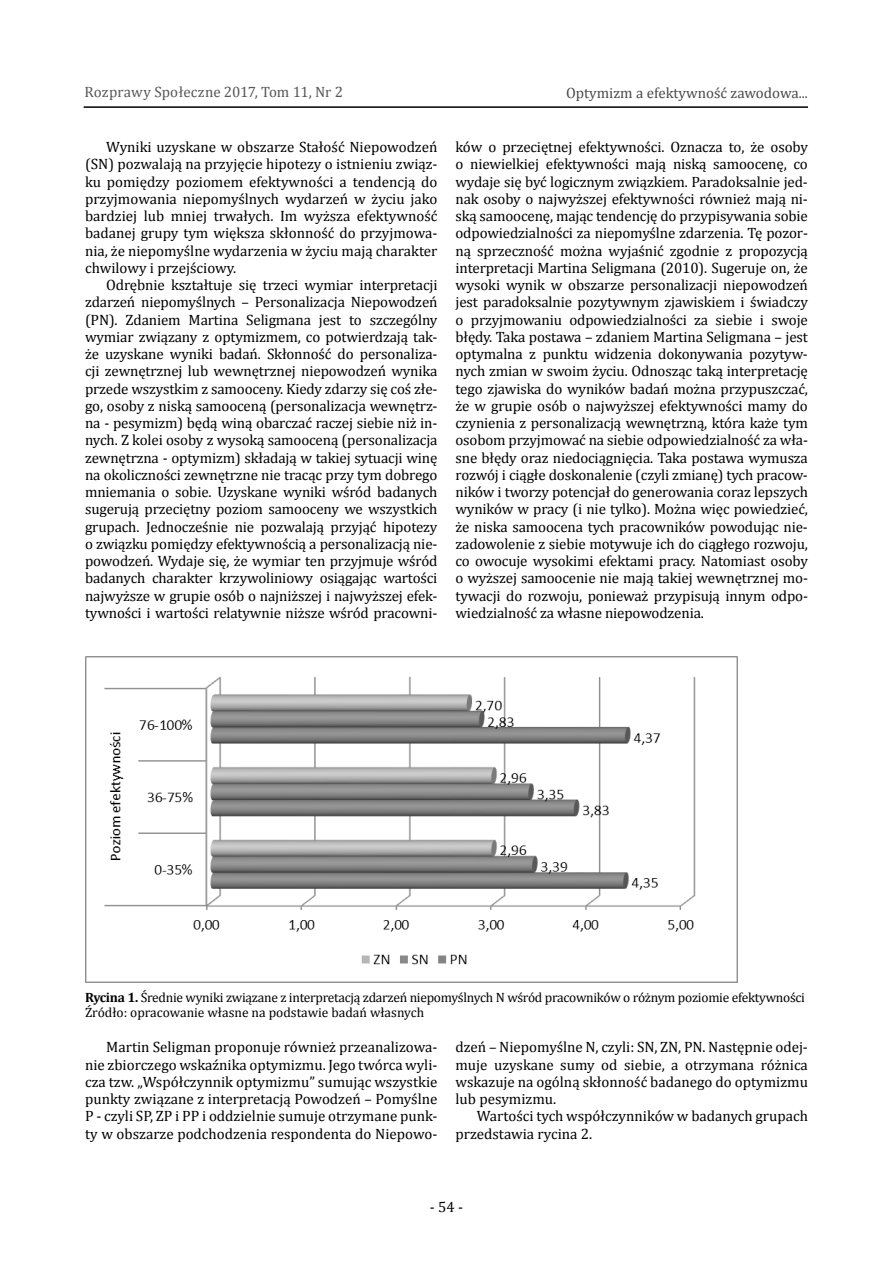
<style>
.page{position:relative;width:893px;height:1263px;background:#fff}
.page>*{position:absolute;margin:0;border:0;box-sizing:border-box;transform-origin:0 0}
.t1{font:15px/17.2px "Cambria";color:#000;text-align:justify}
.t2{font:15px "Cambria";color:#575757}
.t3{font:15px "Cambria";color:#4a4a4a}
.t4{font:13.5px/15px "Cambria";letter-spacing:-.02em;color:#000}
.s1{font-weight:700}
</style>
<div class="page">
<hr style="left:84px;top:106px;width:724px;height:2px;background:#000">
<img style="left:85px;top:657px;width:652px;height:325px">
<p class="t2" style="left:84px;top:83px;width:260px">Rozprawy Społeczne 2017, Tom 11, Nr 2</p>
<p class="t1" style="left:85px;top:138px;width:354px;text-indent:21px">Wyniki uzyskane w obszarze Stałość Niepowodzeń (SN) pozwalają na przyjęcie hipotezy o istnieniu związ&shy;ku pomiędzy poziomem efektywności a tendencją do przyjmowania niepomyślnych wydarzeń w życiu jako bardziej lub mniej trwałych. Im wyższa efektywność badanej grupy tym większa skłonność do przyjmowa&shy;nia, że niepomyślne wydarzenia w życiu mają charakter chwilowy i przejściowy.</p>
<p class="t1" style="left:85px;top:276px;width:354px;text-indent:21px">Odrębnie kształtuje się trzeci wymiar interpretacji zdarzeń niepomyślnych – Personalizacja Niepowodzeń (PN). Zdaniem Martina Seligmana jest to szczególny wymiar związany z optymizmem, co potwierdzają tak&shy;że uzyskane wyniki badań. Skłonność do personaliza&shy;cji zewnętrznej lub wewnętrznej niepowodzeń wynika przede wszystkim z samooceny. Kiedy zdarzy się coś złe&shy;go, osoby z niską samooceną (personalizacja wewnętrz&shy;na - pesymizm) będą winą obarczać raczej siebie niż in&shy;nych. Z kolei osoby z wysoką samooceną (personalizacja zewnętrzna - optymizm) składają w takiej sytuacji winę na okoliczności zewnętrzne nie tracąc przy tym dobrego mniemania o sobie. Uzyskane wyniki wśród badanych sugerują przeciętny poziom samooceny we wszystkich grupach. Jednocześnie nie pozwalają przyjąć hipotezy o związku pomiędzy efektywnością a personalizacją nie&shy;powodzeń. Wydaje się, że wymiar ten przyjmuje wśród badanych charakter krzywoliniowy osiągając wartości najwyższe w grupie osób o najniższej i najwyższej efek&shy;tywności i wartości relatywnie niższe wśród pracowni-</p>
<p class="t3" style="left:566px;top:84px;width:243px">Optymizm a efektywność zawodowa...</p>
<p class="t1" style="left:455px;top:138px;width:354px">ków o przeciętnej efektywności. Oznacza to, że osoby o niewielkiej efektywności mają niską samoocenę, co wydaje się być logicznym związkiem. Paradoksalnie jed&shy;nak osoby o najwyższej efektywności również mają ni&shy;ską samoocenę, mając tendencję do przypisywania sobie odpowiedzialności za niepomyślne zdarzenia. Tę pozor&shy;ną sprzeczność można wyjaśnić zgodnie z propozycją interpretacji Martina Seligmana (2010). Sugeruje on, że wysoki wynik w obszarze personalizacji niepowodzeń jest paradoksalnie pozytywnym zjawiskiem i świadczy o przyjmowaniu odpowiedzialności za siebie i swoje błędy. Taka postawa – zdaniem Martina Seligmana – jest optymalna z punktu widzenia dokonywania pozytyw&shy;nych zmian w swoim życiu. Odnosząc taką interpretację tego zjawiska do wyników badań można przypuszczać, że w grupie osób o najwyższej efektywności mamy do czynienia z personalizacją wewnętrzną, która każe tym osobom przyjmować na siebie odpowiedzialność za wła&shy;sne błędy oraz niedociągnięcia. Taka postawa wymusza rozwój i ciągłe doskonalenie (czyli zmianę) tych pracow&shy;ników i tworzy potencjał do generowania coraz lepszych wyników w pracy (i nie tylko). Można więc powiedzieć, że niska samoocena tych pracowników powodując nie&shy;zadowolenie z siebie motywuje ich do ciągłego rozwoju, co owocuje wysokimi efektami pracy. Natomiast osoby o wyższej samoocenie nie mają takiej wewnętrznej mo&shy;tywacji do rozwoju, ponieważ przypisują innym odpo&shy;wiedzialność za własne niepowodzenia.</p>
<p class="t4" style="left:85px;top:990px;width:721px"><span class="s1">Rycina 1.</span> Średnie wyniki związane z interpretacją zdarzeń niepomyślnych N wśród pracowników o różnym poziomie efektywności<br>Źródło: opracowanie własne na podstawie badań własnych</p>
<p class="t1" style="left:85px;top:1039px;width:354px;text-indent:21px">Martin Seligman proponuje również przeanalizowa&shy;nie zbiorczego wskaźnika optymizmu. Jego twórca wyli&shy;cza tzw. „Współczynnik optymizmu” sumując wszystkie punkty związane z interpretacją Powodzeń – Pomyślne P - czyli SP, ZP i PP i oddzielnie sumuje otrzymane punk&shy;ty w obszarze podchodzenia respondenta do Niepowo-</p>
<p class="t1" style="left:455px;top:1039px;width:354px">dzeń – Niepomyślne N, czyli: SN, ZN, PN. Następnie odej&shy;muje uzyskane sumy od siebie, a otrzymana różnica wskazuje na ogólną skłonność badanego do optymizmu lub pesymizmu.</p>
<p class="t1" style="left:455px;top:1108px;width:354px;text-indent:21px">Wartości tych współczynników w badanych grupach przedstawia rycina 2.</p>
<p class="t1" style="left:430px;top:1198px;width:35px">- 54 -</p>
</div>
